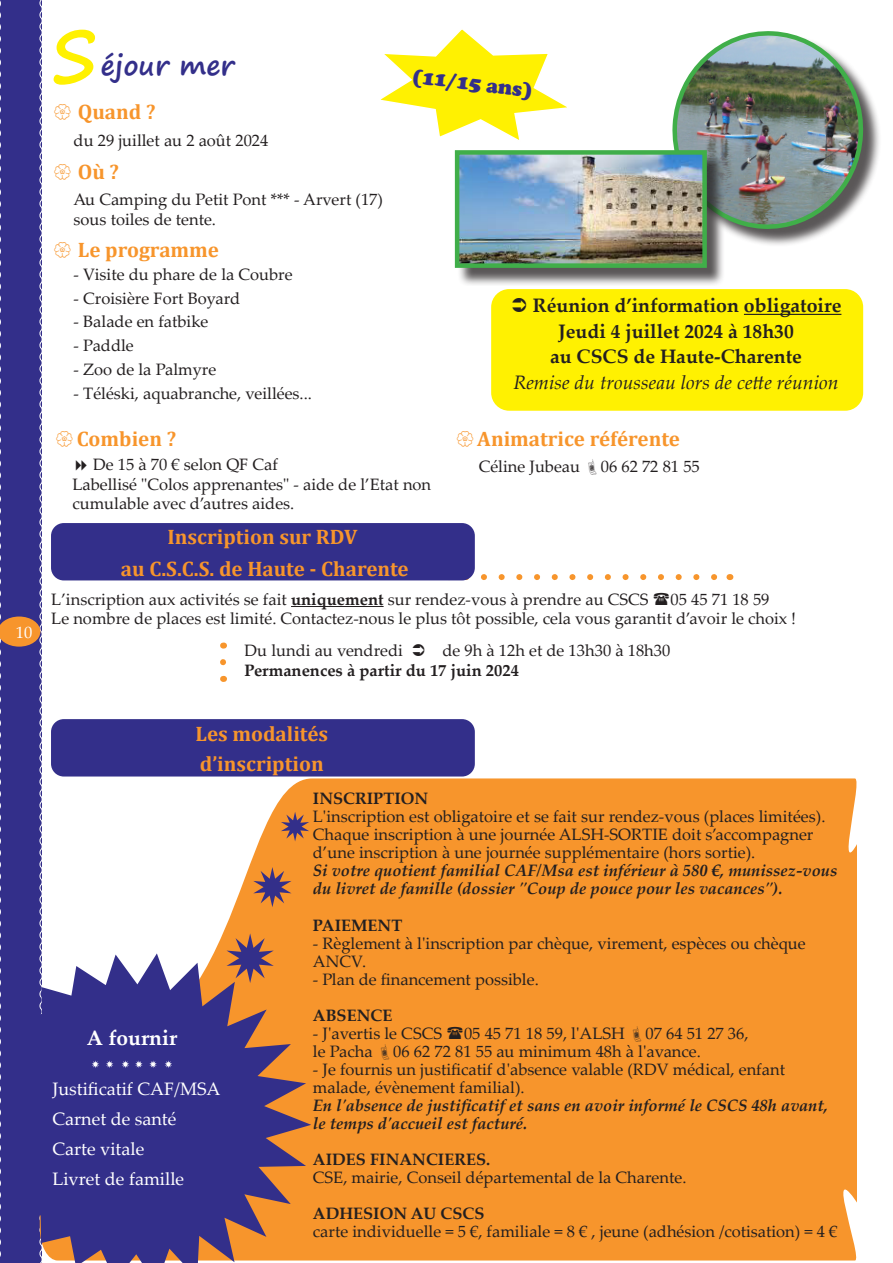
<style>
.page{position:relative;width:893px;height:1263px;background:#fff}
.page>*{position:absolute;margin:0;border:0;box-sizing:border-box;transform-origin:0 0}
.Titre{font:700 72px "Segoe Print";color:#fff101}
.Titre-2{font:700 27px "Segoe Print";color:#332f8a}
.sous_titre{font:700 21px "Cambria";color:#f7952c}
.tranche_age{font:900 21px "Cooper";color:#332f8a}
.t1{font:700 21px "Palatino Linotype";color:#fff}
.t2{font:700 19.5px "Palatino Linotype";color:#231f20}
.t3{font:italic 19.5px "Palatino Linotype";color:#231f20}
.t4{font:18px/30px "Palatino Linotype";color:#fff}
.texte{font:16.5px/18px "Palatino Linotype";color:#231f20}
.t5{font:italic 700 16.5px/18px "Palatino Linotype";color:#231f20}
.texte-2{font:700 16.5px "Palatino Linotype";color:#231f20}
.t6{font:16.5px "Palatino Linotype";color:#fff}
.s1{font-weight:700}
.s2{font-weight:700;font-style:italic}
.s3{font-weight:400;font-style:normal}
</style>
<div class="page">
<div style="left:0;top:0;width:42px;height:1263px;background:#332f8a"></div>
<svg style="left:0;top:616px;width:40px;height:31px"></svg>
<svg style="left:40px;top:778px;width:817px;height:482px;fill:#f7952c"></svg>
<svg style="left:23px;top:953px;width:288px;height:310px;fill:#332f8a"></svg>
<svg style="left:281px;top:812px;width:28px;height:29px"></svg>
<svg style="left:253px;top:867px;width:38px;height:40px"></svg>
<svg style="left:226px;top:933px;width:48px;height:50px"></svg>
<svg style="left:92px;top:1060px;width:7px;height:8px"></svg>
<svg style="left:135px;top:1060px;width:8px;height:8px"></svg>
<svg style="left:122px;top:1060px;width:7px;height:8px"></svg>
<svg style="left:106px;top:1060px;width:7px;height:8px"></svg>
<svg style="left:149px;top:1060px;width:8px;height:8px"></svg>
<svg style="left:165px;top:1060px;width:7px;height:8px"></svg>
<svg style="left:220px;top:659px;width:6px;height:3px"></svg>
<svg style="left:466px;top:574px;width:252px;height:6px"></svg>
<div style="left:51px;top:523px;width:424px;height:57px;background:#332f8a;border-radius:13px"></div>
<div style="left:51px;top:719px;width:424px;height:57px;background:#332f8a;border-radius:13px"></div>
<hr style="left:291px;top:606px;width:93px;height:1px;background:#231f20">
<svg style="left:380px;top:29px;width:187px;height:111px"></svg>
<div style="left:675px;top:33px;width:206px;height:214px;background:#231f20;opacity:.75"></div>
<img style="left:672px;top:31px;width:196px;height:200px">
<div style="left:491px;top:289px;width:372px;height:122px;background:#fff101;border-radius:18px"></div>
<hr style="left:744px;top:314px;width:97px;height:1px;background:#231f20">
<div style="left:457px;top:152px;width:268px;height:134px;background:#231f20;opacity:.75"></div>
<img style="left:460px;top:155px;width:242px;height:108px">
<div style="left:455px;top:150px;width:252px;height:118px;border:4px solid #40ae49"></div>
<svg style="left:448px;top:1026px;width:15px;height:12px"></svg>
<svg style="left:633px;top:1025px;width:8px;height:16px"></svg>
<svg style="left:381px;top:1043px;width:8px;height:16px"></svg>
<p class="t6" style="left:16px;top:620px;width:18px">10</p>
<p class="Titre" style="left:51px;top:-10px;width:47px">S</p>
<p class="Titre-2" style="left:101px;top:41px;width:135px">éjour mer</p>
<p class="sous_titre" style="left:78px;top:97px;width:79px">Quand ?</p>
<p class="texte" style="left:74px;top:130px;width:196px">du 29 juillet au 2 août 2024</p>
<p class="sous_titre" style="left:78px;top:157px;width:43px">Où ?</p>
<p class="texte" style="left:74px;top:190px;width:311px">Au Camping du Petit Pont *** - Arvert (17)</p>
<p class="texte" style="left:74px;top:210px;width:144px">sous toiles de tente.</p>
<p class="sous_titre" style="left:78px;top:235px;width:143px">Le programme</p>
<p class="texte" style="left:74px;top:265px;width:221px">- Visite du phare de la Coubre</p>
<p class="texte" style="left:74px;top:288px;width:168px">- Croisière Fort Boyard</p>
<p class="texte" style="left:74px;top:312px;width:136px">- Balade en fatbike</p>
<p class="texte" style="left:74px;top:336px;width:62px">- Paddle</p>
<p class="texte" style="left:74px;top:360px;width:144px">- Zoo de la Palmyre</p>
<p class="texte" style="left:74px;top:383px;width:240px">- Téléski, aquabranche, veillées...</p>
<p class="tranche_age" style="left:414px;top:63px;width:123px;rotate:7deg">(11/15 ans)</p>
<p class="t2" style="left:533px;top:292px;width:310px">Réunion d’information obligatoire</p>
<p class="t2" style="left:558px;top:317px;width:237px">Jeudi 4 juillet 2024 à 18h30</p>
<p class="t2" style="left:550px;top:343px;width:253px">au CSCS de Haute-Charente</p>
<p class="t3" style="left:513px;top:368px;width:327px">Remise du trousseau lors de cette réunion</p>
<p class="sous_titre" style="left:77px;top:424px;width:101px">Combien ?</p>
<p class="texte" style="left:93px;top:455px;width:186px">De 15 à 70 € selon QF Caf</p>
<p class="texte" style="left:72px;top:474px;width:360px;line-height:19.5px">Labellisé "Colos apprenantes" - aide de l’Etat non cumulable avec d’autres aides.</p>
<p class="sous_titre" style="left:168px;top:522px;width:191px">Inscription sur RDV</p>
<p class="sous_titre" style="left:121px;top:554px;width:289px">au C.S.C.S. de Haute - Charente</p>
<p class="sous_titre" style="left:477px;top:424px;width:204px">Animatrice référente</p>
<p class="texte" style="left:479px;top:457px;width:103px">Céline Jubeau</p>
<p class="texte" style="left:601px;top:457px;width:101px">06 62 72 81 55</p>
<p class="texte" style="left:51px;top:590px;width:599px">L’inscription aux activités se fait <span class="s1">uniquement</span> sur rendez-vous à prendre au CSCS</p>
<p class="texte" style="left:670px;top:590px;width:100px">05 45 71 18 59</p>
<p class="texte" style="left:51px;top:609px;width:746px">Le nombre de places est limité. Contactez-nous le plus tôt possible, cela vous garantit d’avoir le choix !</p>
<p class="texte" style="left:244px;top:640px;width:160px">Du lundi au vendredi</p>
<p class="texte" style="left:442px;top:640px;width:229px">de 9h à 12h et de 13h30 à 18h30</p>
<p class="texte-2" style="left:244px;top:659px;width:276px">Permanences à partir du 17 juin 2024</p>
<p class="sous_titre" style="left:195px;top:719px;width:134px">Les modalités</p>
<p class="sous_titre" style="left:200px;top:749px;width:125px">d’inscription</p>
<p class="t1" style="left:87px;top:1023px;width:92px">A fournir</p>
<p class="t4" style="left:52px;top:1073px;width:170px">Justificatif CAF/MSA<br>Carnet de santé<br>Carte vitale<br>Livret de famille</p>
<p class="texte" style="left:313px;top:789px;width:526px"><span class="s1">INSCRIPTION<br></span>L'inscription est obligatoire et se fait sur rendez-vous (places limitées).<br>Chaque inscription à une journée ALSH-SORTIE doit s’accompagner d’une inscription à une journée supplémentaire (hors sortie).<br><span class="s2">Si votre quotient familial CAF/Msa est inférieur à 580 €, munissez-vous du livret de famille (dossier "Coup de pouce pour les vacances").</span></p>
<p class="texte-2" style="left:313px;top:913px;width:91px">PAIEMENT</p>
<p class="texte" style="left:313px;top:933px;width:494px">- Règlement à l'inscription par chèque, virement, espèces ou chèque<br>ANCV.</p>
<p class="texte" style="left:313px;top:960px;width:227px;line-height:36px">- Plan de financement possible.<br><span class="s1">ABSENCE</span></p>
<p class="texte" style="left:313px;top:1023px;width:131px">- J'avertis le CSCS</p>
<p class="texte" style="left:464px;top:1023px;width:286px">05 45 71 18 59, l'ALSH 07 64 51 27 36,</p>
<p class="texte" style="left:313px;top:1041px;width:61px">le Pacha</p>
<p class="texte" style="left:393px;top:1041px;width:309px">06 62 72 81 55 au minimum 48h à l'avance.</p>
<p class="t5" style="left:313px;top:1059px;width:517px"><span class="s3">- Je fournis un justificatif d'absence valable (RDV médical, enfant malade, évènement familial).<br></span>En l'absence de justificatif et sans en avoir informé le CSCS 48h avant, le temps d'accueil est facturé.</p>
<p class="texte" style="left:313px;top:1149px;width:375px"><span class="s1">AIDES FINANCIERES.<br></span>CSE, mairie, Conseil départemental de la Charente.</p>
<p class="texte" style="left:313px;top:1203px;width:526px"><span class="s1">ADHESION AU CSCS<br></span>carte individuelle = 5 €, familiale = 8 € , jeune (adhésion /cotisation) = 4 €</p>
</div>
